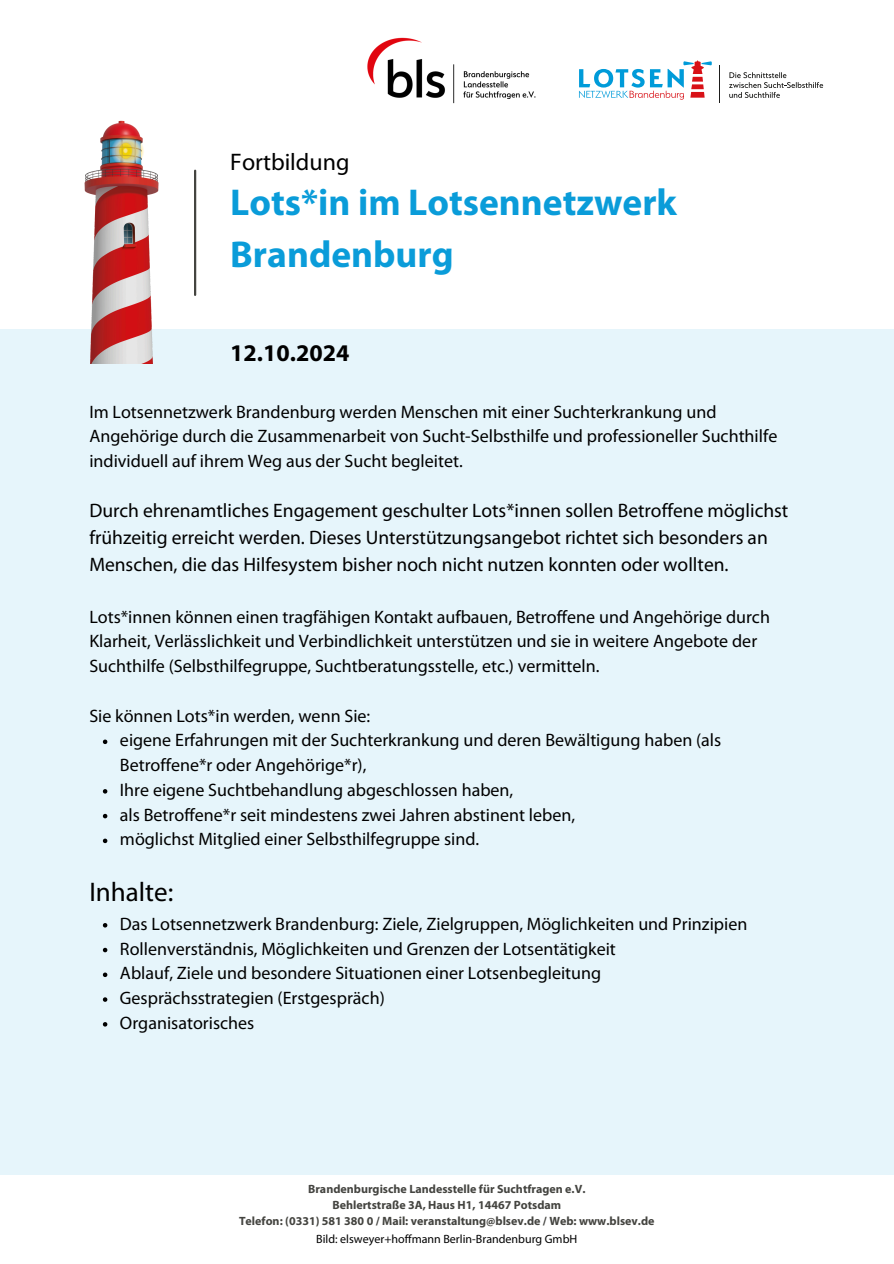
<style>
.page{position:relative;width:894px;height:1264px;background:#fff}
.page>*{position:absolute;margin:0;border:0;box-sizing:border-box;transform-origin:0 0}
.t1{font:700 37.5px/51.8px "Myriad Pro";color:#0a9cd9}
.t2{font:27px "Myriad Pro";color:#000}
.t3{font:24px "Myriad Pro";color:#000}
.t4{font:700 24px "Myriad Pro";color:#000}
.t5{font:19.5px/27px "Myriad Pro";color:#000}
.t6{font:18px/24.8px "Myriad Pro";color:#000}
.t7{font:700 12px/16px "Myriad Pro";color:#444440;text-align:center}
.t8{font:12px "Myriad Pro";color:#000}
</style>
<div class="page">
<svg style="left:729px;top:72px;width:93px;height:26px"></svg>
<hr style="left:719px;top:66px;width:1px;height:37px;background:#1d1d1b">
<svg style="left:579px;top:60px;width:132px;height:40px"></svg>
<img style="left:367px;top:37px;width:169px;height:67px">
<div style="left:0;top:329px;width:893px;height:845px;background:#e6f5fb"></div>
<img style="left:84px;top:120px;width:75px;height:243px">
<hr style="left:194px;top:171px;width:2px;height:124px;background:#444440">
<svg style="left:103px;top:739px;width:4px;height:5px"></svg>
<svg style="left:103px;top:789px;width:4px;height:4px"></svg>
<svg style="left:103px;top:813px;width:4px;height:5px"></svg>
<svg style="left:103px;top:838px;width:4px;height:5px"></svg>
<svg style="left:103px;top:923px;width:4px;height:4px"></svg>
<svg style="left:103px;top:947px;width:4px;height:5px"></svg>
<svg style="left:103px;top:972px;width:4px;height:5px"></svg>
<svg style="left:103px;top:997px;width:4px;height:4px"></svg>
<svg style="left:103px;top:1022px;width:4px;height:4px"></svg>
<h1 class="t3" style="left:230px;top:152px;width:121px">Fortbildung</h1>
<h1 class="t1" style="left:230px;top:179px;width:448px">Lots*in im Lotsennetzwerk<br>Brandenburg</h1>
<h3 class="t4" style="left:230px;top:343px;width:121px">12.10.2024</h3>
<h4 class="t6" style="left:89px;top:401px;width:689px">Im Lotsennetzwerk Brandenburg werden Menschen mit einer Suchterkrankung und<br>Angehörige durch die Zusammenarbeit von Sucht-Selbsthilfe und professioneller Suchthilfe individuell auf ihrem Weg aus der Sucht begleitet.</h4>
<h4 class="t5" style="left:89px;top:498px;width:700px">Durch ehrenamtliches Engagement geschulter Lots*innen sollen Betroffene möglichst frühzeitig erreicht werden. Dieses Unterstützungsangebot richtet sich besonders an<br>Menschen, die das Hilfesystem bisher noch nicht nutzen konnten oder wollten.</h4>
<h4 class="t6" style="left:89px;top:605px;width:682px">Lots*innen können einen tragfähigen Kontakt aufbauen, Betroffene und Angehörige durch<br>Klarheit, Verlässlichkeit und Verbindlichkeit unterstützen und sie in weitere Angebote der<br>Suchthilfe (Selbsthilfegruppe, Suchtberatungsstelle, etc.) vermitteln.</h4>
<p class="t6" style="left:89px;top:704px;width:282px">Sie können Lots*in werden, wenn Sie:</p>
<p class="t6" style="left:120px;top:729px;width:602px">eigene Erfahrungen mit der Suchterkrankung und deren Bewältigung haben (als<br>Betroffene*r oder Angehörige*r),</p>
<p class="t6" style="left:120px;top:779px;width:395px">Ihre eigene Suchtbehandlung abgeschlossen haben,</p>
<p class="t6" style="left:120px;top:803px;width:456px">als Betroffene*r seit mindestens zwei Jahren abstinent leben,</p>
<h2 class="t6" style="left:120px;top:828px;width:361px">möglichst Mitglied einer Selbsthilfegruppe sind.</h2>
<p class="t2" style="left:89px;top:880px;width:85px">Inhalte:</p>
<p class="t6" style="left:120px;top:912px;width:628px">Das Lotsennetzwerk Brandenburg: Ziele, Zielgruppen, Möglichkeiten und Prinzipien</p>
<p class="t6" style="left:120px;top:937px;width:497px">Rollenverständnis, Möglichkeiten und Grenzen der Lotsentätigkeit</p>
<p class="t6" style="left:120px;top:962px;width:482px">Ablauf, Ziele und besondere Situationen einer Lotsenbegleitung</p>
<p class="t6" style="left:120px;top:987px;width:266px">Gesprächsstrategien (Erstgespräch)</p>
<h5 class="t6" style="left:120px;top:1011px;width:136px">Organisatorisches</h5>
<p class="t7" style="left:239px;top:1181px;width:417px">Brandenburgische Landesstelle für Suchtfragen e.V.<br>Behlertstraße 3A, Haus H1, 14467 Potsdam<br>Telefon: (0331) 581 380 0 / Mail: veranstaltung@blsev.de / Web: www.blsev.de</p>
<h4 class="t8" style="left:316px;top:1233px;width:262px">Bild: elsweyer+hoffmann Berlin-Brandenburg GmbH</h4>
</div>
